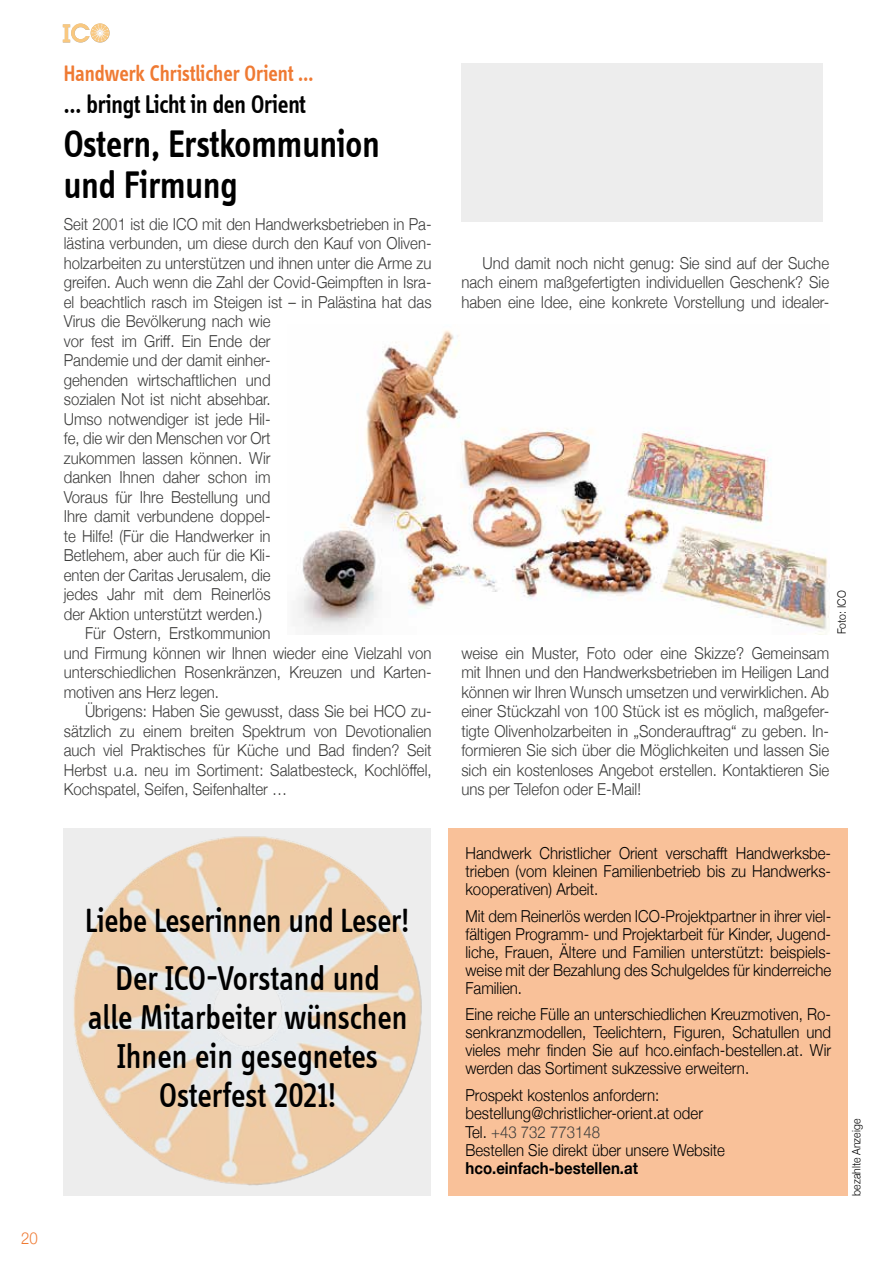
<style>
.page{position:relative;width:893px;height:1263px;background:#fff}
.page>*{position:absolute;margin:0;border:0;box-sizing:border-box;transform-origin:0 0}
.t1{font:600 39.6px/40.5px "Info Disp";color:#000;scale:.91 1}
.t2{font:500 35.4px/39px "Info Disp";color:#000;text-align:center;scale:.91 1}
.t3{font:500 34.65px "Info Disp";letter-spacing:-.01em;color:#000;scale:.91 1}
.t4{font:600 26.4px "Info Disp";letter-spacing:-.01em;color:#000;scale:.91 1}
.t5{font:600 23.1px "Info Disp";color:#ef7a33;scale:.91 1}
.t6{font:300 16.5px/19.5px "Helvetica Neue";color:#3c3c3b;text-align:justify;scale:.91 1}
.t7{font:300 16.5px/18px "Helvetica Neue";color:#000;text-align:justify;scale:.91 1}
.t8{font:700 16.5px "Helvetica Neue";color:#000;scale:.91 1}
.t9{font:300 16.5px "Helvetica Neue";color:#ef7a33;scale:.91 1}
.t10{font:300 11.55px "Helvetica Neue";color:#000;scale:.91 1}
.s1{color:#3c3c3b}
</style>
<div class="page">
<svg style="left:63px;top:23px;width:47px;height:20px"></svg>
<div style="left:63px;top:828px;width:368px;height:367px;background:#ededed"></div>
<img style="left:73px;top:836px;width:349px;height:350px">
<div style="left:461px;top:64px;width:362px;height:158px;background:#ededed"></div>
<div style="left:448px;top:828px;width:400px;height:367px;background:#f9c199"></div>
<img style="left:297px;top:330px;width:532px;height:304px">
<h3 class="t5" style="left:64px;top:60px;width:276px">Handwerk Christlicher Orient …</h3>
<h3 class="t4" style="left:64px;top:89px;width:268px">… bringt Licht in den Orient</h3>
<h1 class="t1" style="left:64px;top:124px;width:349px">Ostern, Erstkommunion und Firmung</h1>
<p class="t6" style="left:64px;top:213px;width:406px">Seit 2001 ist die ICO mit den Handwerksbetrieben in Pa-</p>
<p class="t6" style="left:64px;top:232px;width:406px">lästina verbunden, um diese durch den Kauf von Oliven-</p>
<p class="t6" style="left:64px;top:252px;width:406px">holzarbeiten zu unterstützen und ihnen unter die Arme zu</p>
<p class="t6" style="left:64px;top:271px;width:406px">greifen. Auch wenn die Zahl der Covid-Geimpften in Isra-</p>
<p class="t6" style="left:64px;top:291px;width:406px">el beachtlich rasch im Steigen ist – in Palästina hat das</p>
<p class="t6" style="left:64px;top:310px;width:229px">Virus die Bevölkerung nach wie</p>
<p class="t6" style="left:64px;top:330px;width:229px">vor fest im Griff. Ein Ende der</p>
<p class="t6" style="left:64px;top:349px;width:229px">Pandemie und der damit einher-</p>
<p class="t6" style="left:64px;top:369px;width:229px">gehenden wirtschaftlichen und</p>
<p class="t6" style="left:64px;top:388px;width:229px">sozialen Not ist nicht absehbar.</p>
<p class="t6" style="left:64px;top:408px;width:229px">Umso notwendiger ist jede Hil-</p>
<p class="t6" style="left:64px;top:427px;width:229px">fe, die wir den Menschen vor Ort</p>
<p class="t6" style="left:64px;top:447px;width:229px">zukommen lassen können. Wir</p>
<p class="t6" style="left:64px;top:466px;width:229px">danken Ihnen daher schon im</p>
<p class="t6" style="left:64px;top:486px;width:229px">Voraus für Ihre Bestellung und</p>
<p class="t6" style="left:64px;top:505px;width:229px">Ihre damit verbundene doppel-</p>
<p class="t6" style="left:64px;top:525px;width:229px">te Hilfe! (Für die Handwerker in</p>
<p class="t6" style="left:64px;top:544px;width:229px">Betlehem, aber auch für die Kli-</p>
<p class="t6" style="left:64px;top:564px;width:229px">enten der Caritas Jerusalem, die</p>
<p class="t6" style="left:64px;top:583px;width:229px">jedes Jahr mit dem Reinerlös</p>
<p class="t6" style="left:64px;top:603px;width:219px">der Aktion unterstützt werden.)</p>
<p class="t6" style="left:85px;top:622px;width:205px">Für Ostern, Erstkommunion</p>
<p class="t6" style="left:64px;top:642px;width:406px">und Firmung können wir Ihnen wieder eine Vielzahl von</p>
<p class="t6" style="left:64px;top:661px;width:406px">unterschiedlichen Rosenkränzen, Kreuzen und Karten-</p>
<p class="t6" style="left:64px;top:681px;width:172px">motiven ans Herz legen.</p>
<p class="t6" style="left:85px;top:700px;width:382px">Übrigens: Haben Sie gewusst, dass Sie bei HCO zu-</p>
<p class="t6" style="left:64px;top:720px;width:406px">sätzlich zu einem breiten Spektrum von Devotionalien</p>
<p class="t6" style="left:64px;top:739px;width:406px">auch viel Praktisches für Küche und Bad finden? Seit</p>
<p class="t6" style="left:64px;top:759px;width:406px">Herbst u.a. neu im Sortiment: Salatbesteck, Kochlöffel,</p>
<p class="t6" style="left:64px;top:778px;width:247px">Kochspatel, Seifen, Seifenhalter …</p>
<h3 class="t3" style="left:85px;top:901px;width:358px">Liebe Leserinnen und Leser!</h3>
<h2 class="t2" style="left:88px;top:959px;width:353px">Der ICO-Vorstand und<br>alle Mitarbeiter wünschen<br>Ihnen ein gesegnetes<br>Osterfest 2021!</h2>
<p class="t9" style="left:21px;top:1225px;width:20px">20</p>
<p class="t6" style="left:461px;top:252px;width:406px;text-indent:21px">Und damit noch nicht genug: Sie sind auf der Suche nach einem maßgefertigten individuellen Geschenk? Sie haben eine Idee, eine konkrete Vorstellung und idealer-</p>
<p class="t6" style="left:461px;top:642px;width:406px">weise ein Muster, Foto oder eine Skizze? Gemeinsam mit Ihnen und den Handwerksbetrieben im Heiligen Land können wir Ihren Wunsch umsetzen und verwirklichen. Ab einer Stückzahl von 100 Stück ist es möglich, maßgefer&shy;tigte Olivenholzarbeiten in „Sonderauftrag“ zu geben. In&shy;formieren Sie sich über die Möglichkeiten und lassen Sie sich ein kostenloses Angebot erstellen. Kontaktieren Sie uns per Telefon oder E-Mail!</p>
<p class="t10" style="left:832px;top:634px;width:50px;rotate:-90deg">Foto: ICO</p>
<p class="t7" style="left:465px;top:843px;width:403px">Handwerk Christlicher Orient verschafft Handwerksbe&shy;trieben (vom kleinen Familienbetrieb bis zu Handwerks&shy;kooperativen) Arbeit.</p>
<p class="t7" style="left:465px;top:906px;width:403px">Mit dem Reinerlös werden ICO-Projektpartner in ihrer viel&shy;fältigen Programm- und Projektarbeit für Kinder, Jugend&shy;liche, Frauen, Ältere und Familien unterstützt: beispiels&shy;weise mit der Bezahlung des Schulgeldes für kinderreiche Familien.</p>
<p class="t7" style="left:465px;top:1004px;width:403px">Eine reiche Fülle an unterschiedlichen Kreuzmotiven, Ro&shy;senkranzmodellen, Teelichtern, Figuren, Schatullen und vieles mehr finden Sie auf hco.einfach-bestellen.at. Wir werden das Sortiment sukzessive erweitern.</p>
<p class="t7" style="left:465px;top:1084px;width:287px;text-align:left">Prospekt kostenlos anfordern: bestellung@christlicher-orient.at oder Tel. <span class="s1">+43 732 773148<br></span>Bestellen Sie direkt über unsere Website</p>
<p class="t8" style="left:465px;top:1155px;width:191px">hco.einfach-bestellen.at</p>
<p class="t10" style="left:847px;top:1195px;width:86px;rotate:-90deg">bezahlte Anzeige</p>
</div>
